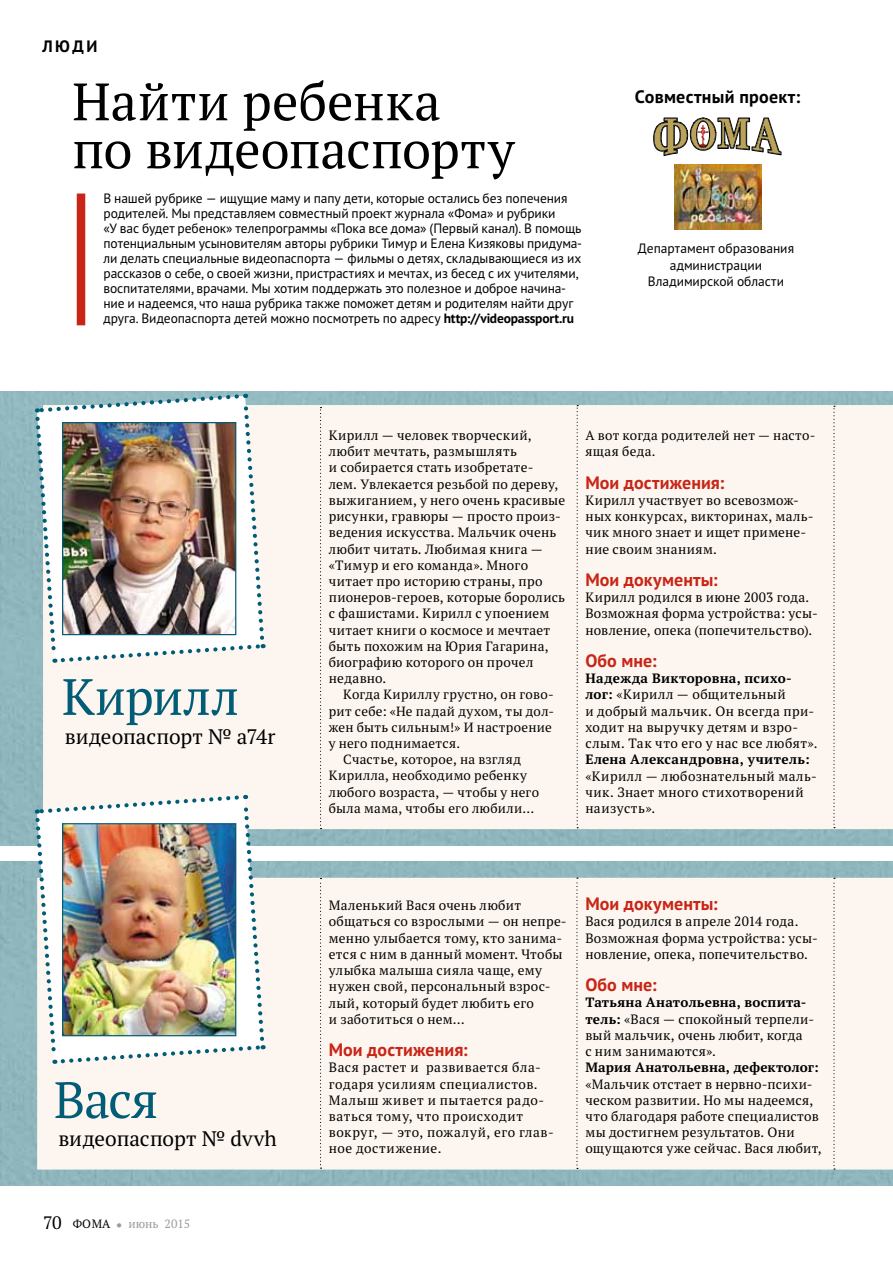
<style>
.page{position:relative;width:893px;height:1263px;background:#fff}
.page>*{position:absolute;margin:0;border:0;box-sizing:border-box;transform-origin:0 0}
.t1{font:52.5px/48px "PT Serif";color:#000}
.t2{font:51px "PT Serif";letter-spacing:-.015em;color:#005c77}
.t3{font:21px "PT Serif";letter-spacing:-.005em;color:#000}
.t4{font:700 18px "PT Sans";letter-spacing:.005em;color:#c92516}
.t5{font:700 18px "PT Sans";letter-spacing:.015em;color:#000}
.t6{font:700 16.5px "PT Sans";color:#000}
.t7{font:13.5px/16.2px "PT Serif";letter-spacing:.025em;color:#000}
.t8{font:13.5px/15px "PT Sans";letter-spacing:-.01em;color:#000}
.t9{font:13.5px/16.2px "PT Serif";letter-spacing:.045em;color:#000}
.t10{font:700 13.5px "PT Serif";letter-spacing:.02em;color:#000}
.t11{font:13.35px/16.2px "PT Serif";letter-spacing:.025em;color:#000}
.t12{font:12px "PT Serif";color:#9b9b9b}
.s1{font-weight:700}
.s2{font-size:18px;color:#000}
.s3{color:#000}
.s4{font-size:15px}
</style>
<div class="page">
<div style="left:77px;top:194px;width:8px;height:131px;background:#c92516"></div>
<svg style="left:653px;top:118px;width:128px;height:38px"></svg>
<img style="left:674px;top:164px;width:87px;height:65px">
<div style="left:0;top:861px;width:893px;height:325px;background:#90b7be"></div>
<div style="left:37px;top:878px;width:856px;height:291px;background:#fdf6f0"></div>
<svg style="left:320px;top:878px;width:2px;height:291px"></svg>
<svg style="left:576px;top:878px;width:2px;height:291px"></svg>
<svg style="left:833px;top:878px;width:2px;height:291px"></svg>
<div style="left:43px;top:405px;width:850px;height:424px;background:#fdf6f0"></div>
<svg style="left:33px;top:392px;width:233px;height:272px"></svg>
<img style="left:64px;top:424px;width:170px;height:209px">
<div style="left:62px;top:422px;width:174px;height:213px;border:1px solid #005c77"></div>
<svg style="left:33px;top:793px;width:233px;height:273px"></svg>
<img style="left:64px;top:825px;width:170px;height:209px">
<div style="left:62px;top:823px;width:174px;height:213px;border:1px solid #005c77"></div>
<svg style="left:577px;top:405px;width:1px;height:423px"></svg>
<svg style="left:833px;top:406px;width:2px;height:422px"></svg>
<svg style="left:320px;top:407px;width:2px;height:422px"></svg>
<p class="t6" style="left:42px;top:35px;width:55px">лю ди</p>
<h1 class="t1" style="left:72px;top:77px;width:444px">Найти ребенка<br>по видеопаспорту</h1>
<h3 class="t5" style="left:635px;top:85px;width:167px">Совместный проект:</h3>
<p class="t8" style="left:103px;top:191px;width:480px">В нашей рубрике — ищущие маму и папу дети, которые остались без попечения родителей. Мы представляем совместный проект журнала «Фома» и рубрики<br>«У вас будет ребенок» телепрограммы «Пока все дома» (Первый канал). В помощь потенциальным усыновителям авторы рубрики Тимур и Елена Кизяковы придума&shy;ли делать специальные видеопаспорта — фильмы о детях, складывающиеся из их рассказов о себе, о своей жизни, пристрастиях и мечтах, из бесед с их учителями, воспитателями, врачами. Мы хотим поддержать это полезное и доброе начина&shy;ние и надеемся, что наша рубрика также поможет детям и родителям найти друг друга. Видеопаспорта детей можно посмотреть по адресу <span class="s1">http://videopassport.ru</span></p>
<p class="t8" style="left:638px;top:240px;width:158px;line-height:16.5px;text-align:center">Департамент образования администрации<br>Владимирской области</p>
<h2 class="t2" style="left:62px;top:664px;width:179px">Кирилл</h2>
<h3 class="t3" style="left:65px;top:723px;width:212px">видеопаспорт № a74r</h3>
<h2 class="t2" style="left:54px;top:1067px;width:106px">Вася</h2>
<h3 class="t3" style="left:58px;top:1125px;width:220px">видеопаспорт № dvvh</h3>
<p class="t12" style="left:43px;top:1216px;width:148px"><span class="s2">70</span> <span class="s3">ФОМА</span> <span class="s4">•</span> июнь 2015</p>
<p class="t7" style="left:329px;top:427px;width:238px">Кирилл — человек творческий, любит мечтать, размышлять<br>и собирается стать изобретате-<br>лем. Увлекается резьбой по дереву, выжиганием, у него очень красивые рисунки, гравюры — просто произ&shy;ведения искусства. Мальчик очень любит читать. Любимая книга — «Тимур и его команда». Много читает про историю страны, про пионеров-героев, которые боролись с фашистами. Кирилл с упоением читает книги о космосе и мечтает быть похожим на Юрия Гагарина, биографию которого он прочел недавно.</p>
<p class="t11" style="left:343px;top:686px;width:212px">Когда Кириллу грустно, он гово-</p>
<p class="t11" style="left:329px;top:703px;width:227px">рит себе: «Не падай духом, ты дол-</p>
<p class="t11" style="left:329px;top:719px;width:224px">жен быть сильным!» И настроение</p>
<p class="t11" style="left:329px;top:735px;width:133px">у него поднимается.</p>
<p class="t11" style="left:343px;top:751px;width:179px">Счастье, которое, на взгляд</p>
<p class="t11" style="left:329px;top:767px;width:199px">Кирилла, необходимо ребенку</p>
<p class="t11" style="left:329px;top:784px;width:212px">любого возраста, — чтобы у него</p>
<p class="t11" style="left:329px;top:800px;width:207px">была мама, чтобы его любили…</p>
<p class="t11" style="left:585px;top:427px;width:231px">А вот когда родителей нет — насто&shy;ящая беда.</p>
<h3 class="t4" style="left:585px;top:470px;width:140px">Мои достижения:</h3>
<p class="t7" style="left:585px;top:492px;width:230px">Кирилл участвует во всевозмож&shy;ных конкурсах, викторинах, маль&shy;чик много знает и ищет примене&shy;ние своим знаниям.</p>
<h3 class="t4" style="left:585px;top:568px;width:134px">Мои документы:</h3>
<p class="t7" style="left:585px;top:589px;width:234px">Кирилл родился в июне 2003 года.<br>Возможная форма устройства: усы&shy;новление, опека (попечительство).</p>
<h3 class="t4" style="left:585px;top:649px;width:73px">Обо мне:</h3>
<p class="t7" style="left:585px;top:670px;width:234px"><span class="s1">Надежда Викторовна, психо&shy;лог:</span> «Кирилл — общительный<br>и добрый мальчик. Он всегда при&shy;ходит на выручку детям и взро&shy;слым. Так что его у нас все любят».</p>
<p class="t10" style="left:585px;top:750px;width:226px">Елена Александровна, учитель:</p>
<p class="t7" style="left:585px;top:767px;width:233px">«Кирилл — любознательный маль&shy;чик. Знает много стихотворений наизусть».</p>
<p class="t7" style="left:329px;top:897px;width:239px">Маленький Вася очень любит общаться со взрослыми — он непре&shy;менно улыбается тому, кто занима&shy;ется с ним в данный момент. Чтобы улыбка малыша сияла чаще, ему нужен свой, персональный взрос&shy;лый, который будет любить его<br>и заботиться о нем…</p>
<h3 class="t4" style="left:329px;top:1038px;width:140px">Мои достижения:</h3>
<p class="t9" style="left:329px;top:1059px;width:226px">Вася растет и развивается бла&shy;годаря усилиям специалистов.<br>Малыш живет и пытается радо&shy;ваться тому, что происходит вокруг, — это, пожалуй, его глав&shy;ное достижение.</p>
<h3 class="t4" style="left:585px;top:892px;width:134px">Мои документы:</h3>
<p class="t7" style="left:585px;top:913px;width:234px">Вася родился в апреле 2014 года.<br>Возможная форма устройства: усы&shy;новление, опека, попечительство.</p>
<h3 class="t4" style="left:585px;top:973px;width:73px">Обо мне:</h3>
<p class="t7" style="left:585px;top:994px;width:230px"><span class="s1">Татьяна Анатольевна, воспита&shy;тель:</span> «Вася — спокойный терпели&shy;вый мальчик, очень любит, когда<br>с ним занимаются».</p>
<p class="t10" style="left:585px;top:1058px;width:235px">Мария Анатольевна, дефектолог:</p>
<p class="t7" style="left:585px;top:1075px;width:238px">«Мальчик отстает в нервно-психи&shy;ческом развитии. Но мы надеемся, что благодаря работе специалистов мы достигнем результатов. Они ощущаются уже сейчас. Вася любит,</p>
</div>
